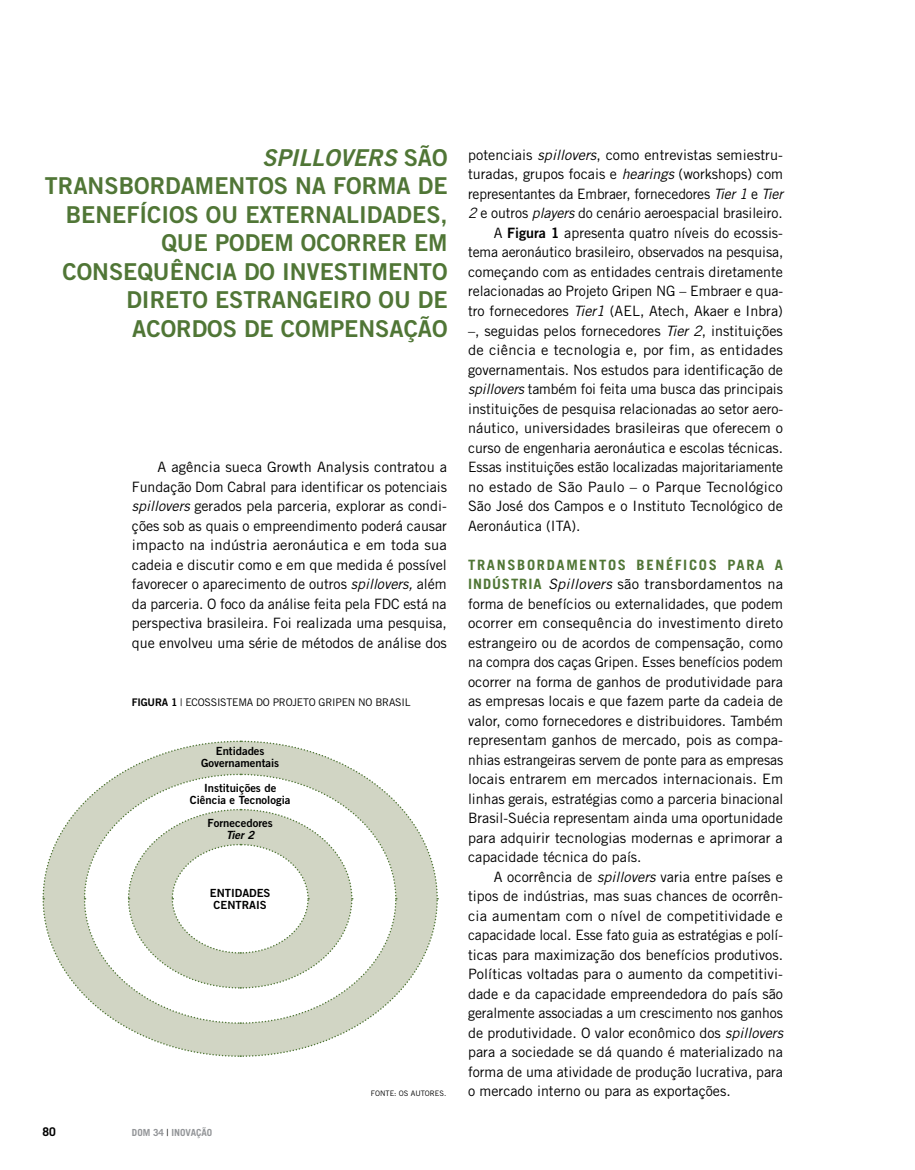
<style>
.page{position:relative;width:915px;height:1170px;background:#fff}
.page>*{position:absolute;margin:0;border:0;box-sizing:border-box;transform-origin:0 0}
.t1{font:23.25px/28.5px "Trade Gothic LT Std Bd 2";color:#507636;text-align:right}
.t2{font:23.25px "Trade Gothic LT Std Bd 2 Obl";color:#507636}
.t3{font:14.25px/19.5px "Trade Gothic LT Std";color:#000;text-align:justify}
.t4{font:700 12px "Trade Gothic LT Std";color:#000}
.t5{font:11.25px/12px "Trade Gothic LT Std Bd 2";color:#000;text-align:center}
.t6{font:italic 11.25px "Trade Gothic LT Std Bd 2";color:#000}
.t7{font:10.5px "Trade Gothic LT Std";letter-spacing:-.02em;color:#000}
.t8{font:700 9.75px "Trade Gothic LT Std";color:#939598}
.t9{font:7.5px "Trade Gothic LT Std";color:#000}
.s1{font-family:"Trade Gothic LT Std Bd 2"}
.s2{font-style:italic}
.s3{font-weight:400;color:#000}
.s4{font-weight:700;color:#507636}
</style>
<div class="page">
<svg style="left:42px;top:740px;width:396px;height:317px"></svg>
<h1 class="t2" style="left:262px;top:143px;width:187px">SPILLOVERS <span class="s1">SÃO</span></h1>
<h1 class="t1" style="left:45px;top:171px;width:404px">TRANSBORDAMENTOS NA FORMA DE<br>BENEFÍCIOS OU EXTERNALIDADES,<br>QUE PODEM OCORRER EM<br>CONSEQUÊNCIA DO INVESTIMENTO<br>DIRETO ESTRANGEIRO OU DE<br>ACORDOS DE COMPENSAÇÃO</h1>
<p class="t3" style="left:132px;top:457px;width:316px;text-indent:26px">A agência sueca Growth Analysis contratou a Fundação Dom Cabral para identificar os potenciais <span class="s2">spillovers</span> gerados pela parceria, explorar as condi&shy;ções sob as quais o empreendimento poderá causar impacto na indústria aeronáutica e em toda sua cadeia e discutir como e em que medida é possível favorecer o aparecimento de outros <span class="s2">spillovers,</span> além da parceria. O foco da análise feita pela FDC está na perspectiva brasileira. Foi realizada uma pesquisa, que envolveu uma série de métodos de análise dos</p>
<p class="t7" style="left:132px;top:696px;width:280px"><span class="s1">FIGURA 1</span> | ECOSSISTEMA DO PROJETO GRIPEN NO BRASIL</p>
<p class="t5" style="left:201px;top:744px;width:80px">Entidades<br>Governamentais</p>
<p class="t5" style="left:190px;top:781px;width:102px">Instituições de<br>Ciência e Tecnologia</p>
<p class="t5" style="left:207px;top:817px;width:67px">Fornecedores</p>
<p class="t6" style="left:226px;top:828px;width:33px">Tier2</p>
<p class="t5" style="left:210px;top:886px;width:62px">ENTIDADES<br>CENTRAIS</p>
<p class="t4" style="left:43px;top:1123px;width:15px">80</p>
<p class="t8" style="left:132px;top:1125px;width:82px">DOM 34 <span class="s3">|</span> INOVAÇÃO</p>
<p class="t9" style="left:371px;top:1089px;width:77px">FONTE: OS AUTORES.</p>
<p class="t3" style="left:468px;top:145px;width:316px">potenciais <span class="s2">spillovers</span>, como entrevistas semiestru-</p>
<p class="t3" style="left:468px;top:164px;width:316px">turadas, grupos focais e <span class="s2">hearings</span> (workshops) com</p>
<p class="t3" style="left:468px;top:184px;width:316px">representantes da Embraer, fornecedores <span class="s2">Tier 1</span> e <span class="s2">Tier</span></p>
<p class="t3" style="left:468px;top:203px;width:316px"><span class="s2">2</span> e outros <span class="s2">players</span> do cenário aeroespacial brasileiro.</p>
<p class="t3" style="left:493px;top:223px;width:291px">A <span class="s1">Figura 1</span> apresenta quatro níveis do ecossis-</p>
<p class="t3" style="left:468px;top:242px;width:316px">tema aeronáutico brasileiro, observados na pesquisa,</p>
<p class="t3" style="left:468px;top:262px;width:316px">começando com as entidades centrais diretamente</p>
<p class="t3" style="left:468px;top:281px;width:316px">relacionadas ao Projeto Gripen NG – Embraer e qua-</p>
<p class="t3" style="left:468px;top:301px;width:316px">tro fornecedores <span class="s2">Tier1</span> (AEL, Atech, Akaer e Inbra)</p>
<p class="t3" style="left:468px;top:320px;width:316px">–, seguidas pelos fornecedores <span class="s2">Tier 2</span>, instituições</p>
<p class="t3" style="left:468px;top:340px;width:316px">de ciência e tecnologia e, por fim, as entidades</p>
<p class="t3" style="left:468px;top:359px;width:316px">governamentais. Nos estudos para identificação de</p>
<p class="t3" style="left:468px;top:379px;width:316px"><span class="s2">spillovers</span> também foi feita uma busca das principais</p>
<p class="t3" style="left:468px;top:398px;width:316px">instituições de pesquisa relacionadas ao setor aero-</p>
<p class="t3" style="left:468px;top:418px;width:316px">náutico, universidades brasileiras que oferecem o</p>
<p class="t3" style="left:468px;top:437px;width:316px">curso de engenharia aeronáutica e escolas técnicas.</p>
<p class="t3" style="left:468px;top:457px;width:316px">Essas instituições estão localizadas majoritariamente</p>
<p class="t3" style="left:468px;top:476px;width:316px">no estado de São Paulo – o Parque Tecnológico</p>
<p class="t3" style="left:468px;top:496px;width:316px">São José dos Campos e o Instituto Tecnológico de</p>
<p class="t3" style="left:468px;top:515px;width:114px">Aeronáutica (ITA).</p>
<p class="t3" style="left:468px;top:554px;width:316px"><span class="s4">TRANSBORDAMENTOS BENÉFICOS PARA A INDÚSTRIA</span> <span class="s2">Spillovers</span> são transbordamentos na forma de benefícios ou externalidades, que podem ocorrer em consequência do investimento direto estrangeiro ou de acordos de compensação, como na compra dos caças Gripen. Esses benefícios podem ocorrer na forma de ganhos de produtividade para as empresas locais e que fazem parte da cadeia de valor, como fornecedores e distribuidores. Também representam ganhos de mercado, pois as compa&shy;nhias estrangeiras servem de ponte para as empresas locais entrarem em mercados internacionais. Em linhas gerais, estratégias como a parceria binacional Brasil-Suécia representam ainda uma oportunidade para adquirir tecnologias modernas e aprimorar a capacidade técnica do país.</p>
<p class="t3" style="left:468px;top:866px;width:316px;text-indent:26px">A ocorrência de <span class="s2">spillovers</span> varia entre países e tipos de indústrias, mas suas chances de ocorrên&shy;cia aumentam com o nível de competitividade e capacidade local. Esse fato guia as estratégias e polí&shy;ticas para maximização dos benefícios produtivos.<br>Políticas voltadas para o aumento da competitivi&shy;dade e da capacidade empreendedora do país são geralmente associadas a um crescimento nos ganhos de produtividade. O valor econômico dos <span class="s2">spillovers </span>para a sociedade se dá quando é materializado na forma de uma atividade de produção lucrativa, para o mercado interno ou para as exportações.</p>
</div>
